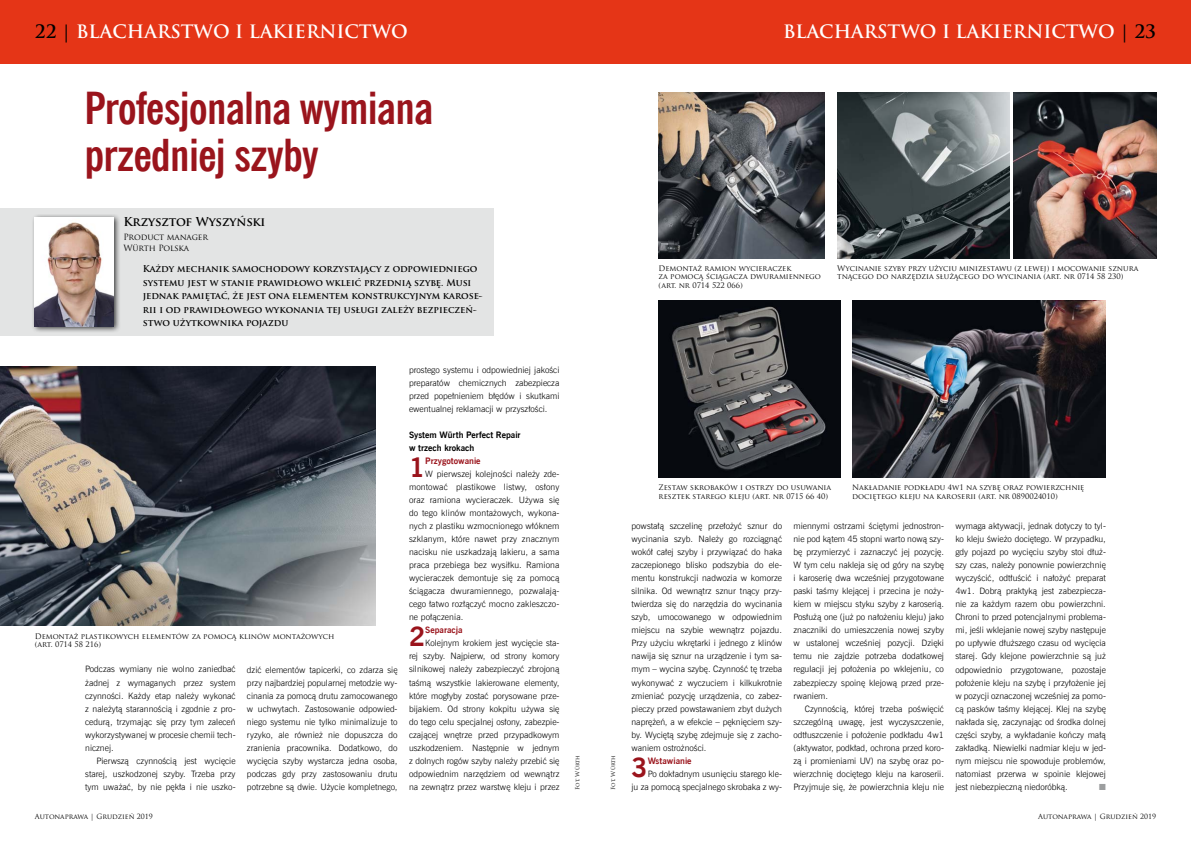
<style>
.page{position:relative;width:1191px;height:842px;background:#fff}
.page>*{position:absolute;margin:0;border:0;box-sizing:border-box;transform-origin:0 0}
.t1{font:700 44px/47px "News Goth Cn EU";letter-spacing:-.015em;color:#9a141c}
.t2{font:700 26.7px "News Goth EU";color:#9a141c}
.t3{font:700 18px "Trajan Pro";color:#fff}
.t4{font:700 12px "Trajan Pro";letter-spacing:-.01em;color:#000}
.t5{font:700 9.2px/13.5px "Trajan Pro";color:#000}
.t6{font:8.8px/13px "News Goth Lt EU";color:#000;text-align:justify}
.t7{font:700 8.8px/13px "News Goth EU";color:#000}
.t8{font:700 8.8px "News Goth EU";color:#9a141c}
.t9{font:8.8px "Zapf Dingbats ITC";color:#9c9e9f}
.t10{font:8.4px/10.8px "Trajan Pro";letter-spacing:-.015em;color:#000}
.t11{font:7.5px/8.5px "Trajan Pro";color:#000}
.t12{font:7px "Trajan Pro";color:#000}
.t13{font:5.5px "Trajan Pro";color:#000}
.s1{color:#000}
</style>
<div class="page">
<div style="left:0;top:0;width:595px;height:64px;background:#e53517"></div>
<div style="left:595px;top:0;width:596px;height:64px;background:#e53517"></div>
<div style="left:0;top:208px;width:494px;height:128px;background:#e3e4e4"></div>
<div style="left:31px;top:214px;width:90px;height:120px;background:#000;opacity:.75"></div>
<img style="left:35px;top:217px;width:78px;height:109px">
<img style="left:0;top:367px;width:376px;height:258px">
<img style="left:837px;top:92px;width:172px;height:167px">
<img style="left:852px;top:300px;width:254px;height:178px">
<img style="left:658px;top:300px;width:182px;height:178px">
<img style="left:658px;top:92px;width:166px;height:167px">
<img style="left:1013px;top:92px;width:143px;height:167px">
<h3 class="t3" style="left:35px;top:20px;width:374px"><span class="s1">22 |</span> BLACHARSTWO I LAKIERNICTWO</h3>
<h3 class="t3" style="left:783px;top:20px;width:374px">BLACHARSTWO I LAKIERNICTWO <span class="s1">| 23</span></h3>
<h1 class="t1" style="left:84px;top:86px;width:350px">Profesjonalna wymiana przedniej szyby</h1>
<h3 class="t4" style="left:123px;top:214px;width:143px">Krzysztof Wyszyński</h3>
<p class="t10" style="left:123px;top:232px;width:86px">Product manager<br>Würth Polska</p>
<p class="t5" style="left:143px;top:262px;width:341px">Każdy mechanik samochodowy korzystający z odpowiedniego systemu jest w stanie prawidłowo wkleić przednią szybę. Musi jednak pamiętać, że jest ona elementem konstrukcyjnym karose&shy;rii i od prawidłowego wykonania tej usługi zależy bezpieczeń&shy;stwo użytkownika pojazdu</p>
<p class="t11" style="left:35px;top:632px;width:301px">Demontaż plastikowych elementów za pomocą klinów montażowych (art. 0714 58 216)</p>
<p class="t6" style="left:85px;top:663px;width:152px">Podczas wymiany nie wolno zaniedbać żadnej z wymaganych przez system czynności. Każdy etap należy wykonać z należytą starannością i zgodnie z pro&shy;cedurą, trzymając się przy tym zaleceń wykorzystywanej w procesie chemii tech&shy;nicznej.</p>
<p class="t6" style="left:85px;top:754px;width:152px;text-indent:11px">Pierwszą czynnością jest wycięcie starej, uszkodzonej szyby. Trzeba przy tym uważać, by nie pękła i nie uszko-</p>
<p class="t12" style="left:35px;top:812px;width:119px">Autonaprawa | Grudzień 2019</p>
<p class="t6" style="left:247px;top:663px;width:152px">dzić elementów tapicerki, co zdarza się przy najbardziej popularnej metodzie wy&shy;cinania za pomocą drutu zamocowanego w uchwytach. Zastosowanie odpowied&shy;niego systemu nie tylko minimalizuje to ryzyko, ale również nie dopuszcza do zranienia pracownika. Dodatkowo, do wycięcia szyby wystarcza jedna osoba, podczas gdy przy zastosowaniu drutu potrzebne są dwie. Użycie kompletnego,</p>
<p class="t6" style="left:409px;top:363px;width:152px">prostego systemu i odpowiedniej jakości preparatów chemicznych zabezpiecza przed popełnieniem błędów i skutkami ewentualnej reklamacji w przyszłości.</p>
<p class="t7" style="left:409px;top:428px;width:113px">System Würth Perfect Repair w trzech krokach</p>
<h2 class="t2" style="left:409px;top:450px;width:18px">1</h2>
<p class="t8" style="left:425px;top:455px;width:57px">Przygotowanie</p>
<p class="t6" style="left:409px;top:467px;width:152px;text-indent:16px">W pierwszej kolejności należy zde&shy;montować plastikowe listwy, osłony oraz ramiona wycieraczek. Używa się do tego klinów montażowych, wykona&shy;nych z plastiku wzmocnionego włóknem szklanym, które nawet przy znacznym nacisku nie uszkadzają lakieru, a sama praca przebiega bez wysiłku. Ramiona wycieraczek demontuje się za pomocą ściągacza dwuramiennego, pozwalają&shy;cego łatwo rozłączyć mocno zakleszczo&shy;ne połączenia.</p>
<h2 class="t2" style="left:409px;top:620px;width:18px">2</h2>
<p class="t8" style="left:425px;top:625px;width:39px">Separacja</p>
<p class="t6" style="left:409px;top:637px;width:152px;text-indent:16px">Kolejnym krokiem jest wycięcie sta&shy;rej szyby. Najpierw, od strony komory silnikowej należy zabezpieczyć zbrojoną taśmą wszystkie lakierowane elementy, które mogłyby zostać porysowane prze&shy;bijakiem. Od strony kokpitu używa się do tego celu specjalnej osłony, zabezpie&shy;czającej wnętrze przed przypadkowym uszkodzeniem. Następnie w jednym z dolnych rogów szyby należy przebić się odpowiednim narzędziem od wewnątrz na zewnątrz przez warstwę kleju i przez</p>
<p class="t13" style="left:574px;top:790px;width:37px;rotate:-90deg">Fot. WÜrth</p>
<p class="t13" style="left:610px;top:790px;width:37px;rotate:-90deg">Fot. WÜrth</p>
<p class="t11" style="left:658px;top:263px;width:164px">Demontaż ramion wycieraczek<br>za pomocą ściągacza dwuramiennego (art. nr 0714 522 066)</p>
<p class="t11" style="left:837px;top:263px;width:303px">Wycinanie szyby przy użyciu minizestawu (z lewej) i mocowanie sznura tnącego do narzędzia służącego do wycinania (art. nr 0714 58 230)</p>
<p class="t11" style="left:658px;top:483px;width:174px">Zestaw skrobaków i ostrzy do usuwania resztek starego kleju (art. nr 0715 66 40)</p>
<p class="t11" style="left:852px;top:483px;width:234px">Nakładanie podkładu 4w1 na szybę oraz powierzchnię dociętego kleju na karoserii (art. nr 0890024010)</p>
<p class="t6" style="left:631px;top:519px;width:152px">powstałą szczelinę przełożyć sznur do wycinania szyb. Należy go rozciągnąć wokół całej szyby i przywiązać do haka zaczepionego blisko podszybia do ele&shy;mentu konstrukcji nadwozia w komorze silnika. Od wewnątrz sznur tnący przy&shy;twierdza się do narzędzia do wycinania szyb, umocowanego w odpowiednim miejscu na szybie wewnątrz pojazdu.<br>Przy użyciu wkrętarki i jednego z klinów nawija się sznur na urządzenie i tym sa&shy;mym – wycina szybę. Czynność tę trzeba wykonywać z wyczuciem i kilkukrotnie zmieniać pozycję urządzenia, co zabez&shy;pieczy przed powstawaniem zbyt dużych naprężeń, a w efekcie – pęknięciem szy&shy;by. Wyciętą szybę zdejmuje się z zacho&shy;waniem ostrożności.</p>
<h2 class="t2" style="left:631px;top:750px;width:18px">3</h2>
<p class="t8" style="left:647px;top:755px;width:45px">Wstawianie</p>
<p class="t6" style="left:631px;top:767px;width:152px;text-align:right">Po dokładnym usunięciu starego kle-<br>ju za pomocą specjalnego skrobaka z wy-</p>
<p class="t6" style="left:793px;top:519px;width:152px">miennymi ostrzami ściętymi jednostron&shy;nie pod kątem 45 stopni warto nową szy&shy;bę przymierzyć i zaznaczyć jej pozycję.<br>W tym celu nakleja się od góry na szybę i karoserię dwa wcześniej przygotowane paski taśmy klejącej i przecina je noży&shy;kiem w miejscu styku szyby z karoserią.<br>Posłużą one (już po nałożeniu kleju) jako znaczniki do umieszczenia nowej szyby w ustalonej wcześniej pozycji. Dzięki temu nie zajdzie potrzeba dodatkowej regulacji jej położenia po wklejeniu, co zabezpieczy spoinę klejową przed prze&shy;rwaniem.</p>
<p class="t6" style="left:793px;top:702px;width:152px;text-indent:11px">Czynnością, której trzeba poświęcić szczególną uwagę, jest wyczyszczenie, odtłuszczenie i położenie podkładu 4w1 (aktywator, podkład, ochrona przed koro&shy;zą i promieniami UV) na szybę oraz po&shy;wierzchnię dociętego kleju na karoserii.<br>Przyjmuje się, że powierzchnia kleju nie</p>
<p class="t6" style="left:955px;top:520px;width:152px">wymaga aktywacji, jednak dotyczy to tyl&shy;ko kleju świeżo dociętego. W przypadku, gdy pojazd po wycięciu szyby stoi dłuż&shy;szy czas, należy ponownie powierzchnię wyczyścić, odtłuścić i nałożyć preparat 4w1. Dobrą praktyką jest zabezpiecza&shy;nie za każdym razem obu powierzchni.<br>Chroni to przed potencjalnymi problema&shy;mi, jeśli wklejanie nowej szyby następuje po upływie dłuższego czasu od wycięcia starej. Gdy klejone powierzchnie są już odpowiednio przygotowane, pozostaje położenie kleju na szybę i przyłożenie jej w pozycji oznaczonej wcześniej za pomo&shy;cą pasków taśmy klejącej. Klej na szybę nakłada się, zaczynając od środka dolnej części szyby, a wykładanie kończy małą zakładką. Niewielki nadmiar kleju w jed&shy;nym miejscu nie spowoduje problemów, natomiast przerwa w spoinie klejowej jest niebezpieczną niedoróbką.</p>
<p class="t9" style="left:1099px;top:783px;width:8px">■</p>
<p class="t12" style="left:1038px;top:812px;width:119px">Autonaprawa | Grudzień 2019</p>
</div>
